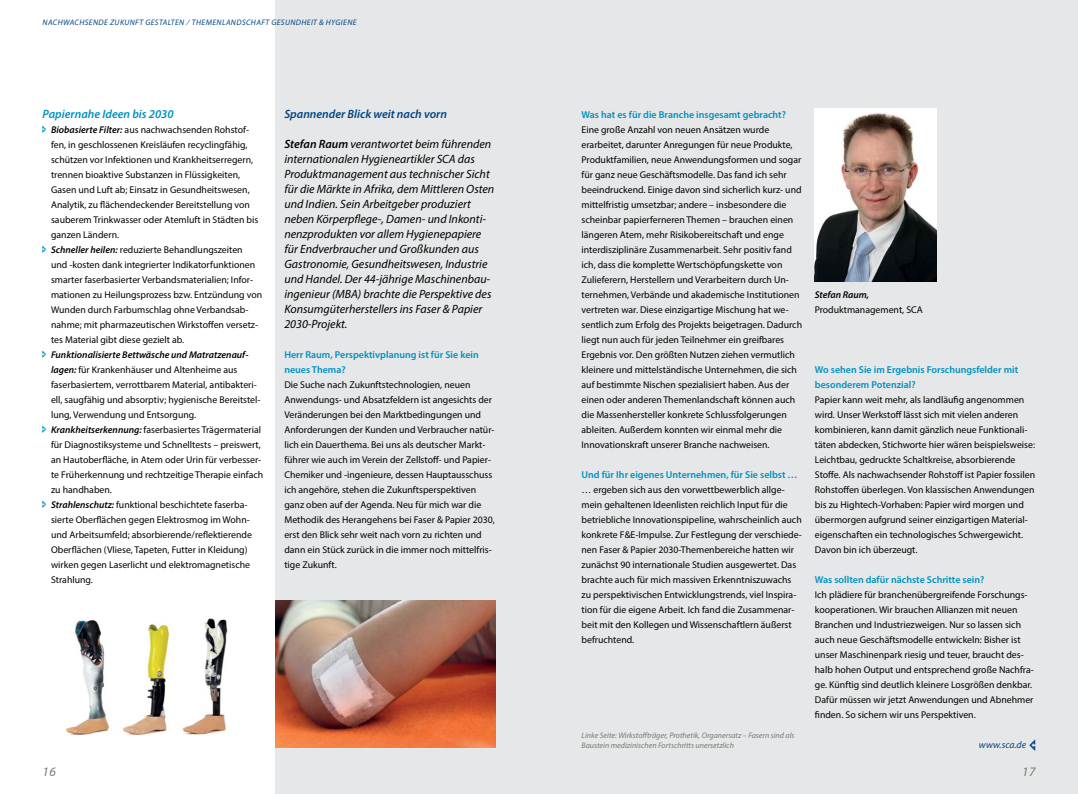
<style>
.page{position:relative;width:1078px;height:794px;background:#fff}
.page>*{position:absolute;margin:0;border:0;box-sizing:border-box;transform-origin:0 0}
.t1{font:italic 13px "Myriad Pro";color:#737c74}
.t2{font:italic 12px/15px "Myriad Pro";color:#000}
.t3{font:italic 600 12px "Myriad Pro";color:#004581}
.t4{font:italic 600 12px "Myriad Pro";color:#0091c0}
.t5{font:600 10px/15px "Myriad Pro";color:#0091c0}
.t6{font:9.8px/15px "Myriad Pro";color:#000}
.t7{font:italic 600 9.8px "Myriad Pro";color:#000}
.t8{font:italic 9.8px "Myriad Pro";color:#004581}
.t9{font:italic 8px/10px "Myriad Pro";color:#737c74}
.t10{font:italic 8px "Myriad Pro";letter-spacing:.05em;color:#004581}
.s1{font-weight:600;font-style:italic}
.s2{font-weight:600}
</style>
<div class="page">
<div style="left:276px;top:0;width:263px;height:794px;background:#e6e7e8"></div>
<div style="left:539px;top:0;width:538px;height:794px;background:#e6e7e8"></div>
<img style="left:814px;top:108px;width:122px;height:173px">
<img style="left:65px;top:618px;width:163px;height:118px">
<img style="left:276px;top:601px;width:220px;height:147px">
<p class="t10" style="left:43px;top:18px;width:315px">NACHWACHSENDE ZUKUNFT GESTALTEN ⁄ THEMENLANDSCHAFT GESUNDHEIT &amp; HYGIENE</p>
<p class="t4" style="left:43px;top:106px;width:133px">Papiernahe Ideen bis 2030</p>
<p class="t6" style="left:51px;top:122px;width:213px"><span class="s1">Biobasierte Filter:</span> aus nachwachsenden Rohstof&shy;fen, in geschlossenen Kreisläufen recyclingfähig, schützen vor Infektionen und Krankheitserregern, trennen bioaktive Substanzen in Flüssigkeiten, Gasen und Luft ab; Einsatz in Gesundheitswesen, Analytik, zu flächendeckender Bereitstellung von sauberem Trinkwasser oder Atemluft in Städten bis ganzen Ländern.<br><span class="s1">Schneller heilen:</span> reduzierte Behandlungszeiten<br>und -kosten dank integrierter Indikatorfunktionen smarter faserbasierter Verbandsmaterialien; Infor&shy;mationen zu Heilungsprozess bzw. Entzündung von Wunden durch Farbumschlag ohne Verbandsab&shy;nahme; mit pharmazeutischen Wirkstoffen versetz&shy;tes Material gibt diese gezielt ab.</p>
<p class="t6" style="left:51px;top:347px;width:214px"><span class="s1">Funktionalisierte Bettwäsche und Matratzenauf&shy;lagen:</span> für Krankenhäuser und Altenheime aus faserbasiertem, verrottbarem Material, antibakteri&shy;ell, saugfähig und absorptiv; hygienische Bereitstel&shy;lung, Verwendung und Entsorgung.<br><span class="s1">Krankheitserkennung:</span> faserbasiertes Trägermaterial für Diagnostiksysteme und Schnelltests – preiswert, an Hautoberfläche, in Atem oder Urin für verbesser&shy;te Früherkennung und rechtzeitige Therapie einfach zu handhaben.<br><span class="s1">Strahlenschutz:</span> funktional beschichtete faserba&shy;sierte Oberflächen gegen Elektrosmog im Wohn&shy;und Arbeitsumfeld; absorbierende/reflektierende Oberflächen (Vliese, Tapeten, Futter in Kleidung) wirken gegen Laserlicht und elektromagnetische Strahlung.</p>
<p class="t3" style="left:284px;top:106px;width:164px">Spannender Blick weit nach vorn</p>
<p class="t2" style="left:284px;top:136px;width:211px"><span class="s2">Stefan Raum</span> verantwortet beim führenden internationalen Hygieneartikler SCA das Produktmanagement aus technischer Sicht für die Märkte in Afrika, dem Mittleren Osten und Indien. Sein Arbeitgeber produziert neben Körperpflege-, Damen- und Inkonti&shy;nenzprodukten vor allem Hygienepapiere für Endverbraucher und Großkunden aus Gastronomie, Gesundheitswesen, Industrie und Handel. Der 44-jährige Maschinenbau&shy;ingenieur (MBA) brachte die Perspektive des Konsumgüterherstellers ins Faser &amp; Papier 2030-Projekt.</p>
<p class="t5" style="left:284px;top:346px;width:196px">Herr Raum, Perspektivplanung ist für Sie kein neues Thema?</p>
<p class="t6" style="left:284px;top:377px;width:212px">Die Suche nach Zukunftstechnologien, neuen Anwendungs- und Absatzfeldern ist angesichts der Veränderungen bei den Marktbedingungen und Anforderungen der Kunden und Verbraucher natür&shy;lich ein Dauerthema. Bei uns als deutscher Markt&shy;führer wie auch im Verein der Zellstoff- und Papier-Chemiker und -ingenieure, dessen Hauptausschuss ich angehöre, stehen die Zukunftsperspektiven ganz oben auf der Agenda. Neu für mich war die Methodik des Herangehens bei Faser &amp; Papier 2030, erst den Blick sehr weit nach vorn zu richten und dann ein Stück zurück in die immer noch mittelfris&shy;tige Zukunft.</p>
<p class="t5" style="left:581px;top:106px;width:206px">Was hat es für die Branche insgesamt gebracht?</p>
<p class="t6" style="left:581px;top:122px;width:222px">Eine große Anzahl von neuen Ansätzen wurde erarbeitet, darunter Anregungen für neue Produkte, Produktfamilien, neue Anwendungsformen und sogar für ganz neue Geschäftsmodelle. Das fand ich sehr beeindruckend. Einige davon sind sicherlich kurz- und mittelfristig umsetzbar; andere – insbesondere die scheinbar papierferneren Themen – brauchen einen längeren Atem, mehr Risikobereitschaft und enge interdisziplinäre Zusammenarbeit. Sehr positiv fand ich, dass die komplette Wertschöpfungskette von Zulieferern, Herstellern und Verarbeitern durch Un&shy;ternehmen, Verbände und akademische Institutionen vertreten war. Diese einzigartige Mischung hat we&shy;sentlich zum Erfolg des Projekts beigetragen. Dadurch liegt nun auch für jeden Teilnehmer ein greifbares Ergebnis vor. Den größten Nutzen ziehen vermutlich kleinere und mittelständische Unternehmen, die sich auf bestimmte Nischen spezialisiert haben. Aus der einen oder anderen Themenlandschaft können auch die Massenhersteller konkrete Schlussfolgerungen ableiten. Außerdem konnten wir einmal mehr die Innovationskraft unserer Branche nachweisen.</p>
<p class="t5" style="left:581px;top:466px;width:217px">Und für Ihr eigenes Unternehmen, für Sie selbst …</p>
<p class="t6" style="left:581px;top:482px;width:222px">… ergeben sich aus den vorwettbewerblich allge&shy;mein gehaltenen Ideenlisten reichlich Input für die betriebliche Innovationspipeline, wahrscheinlich auch konkrete F&amp;E-Impulse. Zur Festlegung der verschiede&shy;nen Faser &amp; Papier 2030-Themenbereiche hatten wir zunächst 90 internationale Studien ausgewertet. Das brachte auch für mich massiven Erkenntniszuwachs zu perspektivischen Entwicklungstrends, viel Inspira&shy;tion für die eigene Arbeit. Ich fand die Zusammenar&shy;beit mit den Kollegen und Wissenschaftlern äußerst befruchtend.</p>
<p class="t9" style="left:581px;top:730px;width:214px">Linke Seite: Wirkstoffträger, Prothetik, Organersatz – Fasern sind als<br>Baustein medizinischen Fortschritts unersetzlich</p>
<p class="t7" style="left:814px;top:288px;width:56px">Stefan Raum,</p>
<p class="t6" style="left:814px;top:302px;width:110px">Produktmanagement, SCA</p>
<p class="t5" style="left:814px;top:361px;width:205px">Wo sehen Sie im Ergebnis Forschungsfelder mit besonderem Potenzial?</p>
<p class="t6" style="left:814px;top:392px;width:222px">Papier kann weit mehr, als landläufig angenommen wird. Unser Werkstoff lässt sich mit vielen anderen kombinieren, kann damit gänzlich neue Funktionali&shy;täten abdecken, Stichworte hier wären beispielsweise:<br>Leichtbau, gedruckte Schaltkreise, absorbierende Stoffe. Als nachwachsender Rohstoff ist Papier fossilen Rohstoffen überlegen. Von klassischen Anwendungen bis zu Hightech-Vorhaben: Papier wird morgen und übermorgen aufgrund seiner einzigartigen Material&shy;eigenschaften ein technologisches Schwergewicht.<br>Davon bin ich überzeugt.</p>
<p class="t5" style="left:814px;top:571px;width:171px">Was sollten dafür nächste Schritte sein?</p>
<p class="t6" style="left:814px;top:587px;width:220px">Ich plädiere für branchenübergreifende Forschungs&shy;kooperationen. Wir brauchen Allianzen mit neuen Branchen und Industriezweigen. Nur so lassen sich auch neue Geschäftsmodelle entwickeln: Bisher ist unser Maschinenpark riesig und teuer, braucht des&shy;halb hohen Output und entsprechend große Nachfra&shy;ge. Künftig sind deutlich kleinere Losgrößen denkbar.<br>Dafür müssen wir jetzt Anwendungen und Abnehmer finden. So sichern wir uns Perspektiven.</p>
<p class="t8" style="left:978px;top:738px;width:49px">www.sca.de</p>
<h1 class="t1" style="left:43px;top:764px;width:15px">16</h1>
<h1 class="t1" style="left:1021px;top:764px;width:15px">17</h1>
</div>
